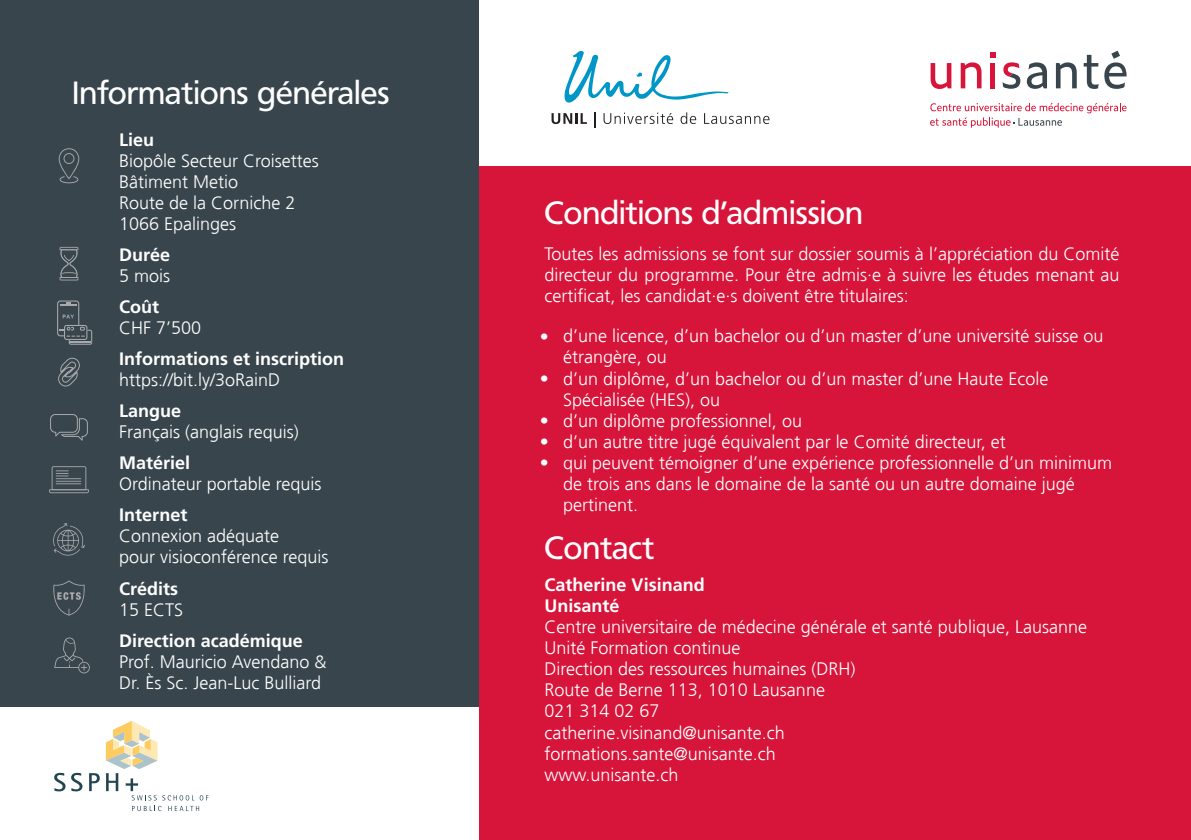
<style>
.page{position:relative;width:1191px;height:840px;background:#fff}
.page>*{position:absolute;margin:0;border:0;box-sizing:border-box;transform-origin:0 0}
.t1{font:32px "Frutiger BQ";color:#fff}
.t2{font:300 18px/21px "Frutiger";color:#fff}
.t3{font:700 18px/21px "Frutiger";color:#fff}
</style>
<div class="page">
<div style="left:0;top:0;width:1191px;height:839px;background:#38454d"></div>
<div style="left:0;top:706px;width:541px;height:133px;background:#fff"></div>
<div style="left:480px;top:0;width:711px;height:839px;background:#d71439"></div>
<svg style="left:54px;top:772px;width:28px;height:19px"></svg>
<svg style="left:89px;top:773px;width:11px;height:17px"></svg>
<svg style="left:106px;top:721px;width:102px;height:89px"></svg>
<div style="left:480px;top:0;width:711px;height:165px;background:#fff"></div>
<svg style="left:990px;top:52px;width:5px;height:6px"></svg>
<svg style="left:930px;top:63px;width:21px;height:26px"></svg>
<svg style="left:960px;top:62px;width:21px;height:26px"></svg>
<div style="left:990px;top:63px;width:5px;height:25px;background:#d71439"></div>
<svg style="left:1026px;top:62px;width:21px;height:27px"></svg>
<svg style="left:1056px;top:62px;width:20px;height:26px"></svg>
<svg style="left:1083px;top:55px;width:15px;height:34px"></svg>
<svg style="left:1104px;top:51px;width:22px;height:38px"></svg>
<svg style="left:930px;top:103px;width:196px;height:25px"></svg>
<svg style="left:1002px;top:62px;width:18px;height:27px"></svg>
<svg style="left:564px;top:51px;width:165px;height:52px"></svg>
<svg style="left:551px;top:113px;width:36px;height:11px"></svg>
<svg style="left:594px;top:112px;width:1px;height:16px"></svg>
<svg style="left:603px;top:113px;width:70px;height:11px"></svg>
<svg style="left:680px;top:112px;width:16px;height:12px"></svg>
<svg style="left:704px;top:113px;width:65px;height:11px"></svg>
<svg style="left:59px;top:148px;width:20px;height:35px"></svg>
<svg style="left:59px;top:247px;width:20px;height:33px"></svg>
<svg style="left:57px;top:300px;width:35px;height:44px"></svg>
<svg style="left:58px;top:357px;width:22px;height:30px"></svg>
<svg style="left:50px;top:414px;width:38px;height:26px"></svg>
<svg style="left:49px;top:466px;width:40px;height:27px"></svg>
<svg style="left:53px;top:523px;width:32px;height:32px"></svg>
<svg style="left:53px;top:580px;width:32px;height:35px"></svg>
<svg style="left:54px;top:637px;width:36px;height:36px"></svg>
<h1 class="t1" style="left:72px;top:74px;width:319px">Informations générales</h1>
<p class="t3" style="left:119px;top:129px;width:37px">Lieu</p>
<p class="t2" style="left:119px;top:150px;width:201px">Biopôle Secteur Croisettes<br>Bâtiment Metio<br>Route de la Corniche 2<br>1066 Epalinges</p>
<p class="t3" style="left:119px;top:244px;width:53px">Durée</p>
<p class="t2" style="left:119px;top:265px;width:53px">5 mois</p>
<p class="t3" style="left:119px;top:296px;width:41px">Coût</p>
<p class="t2" style="left:119px;top:317px;width:84px">CHF 7’500</p>
<p class="t3" style="left:119px;top:348px;width:227px">Informations et inscription</p>
<p class="t2" style="left:119px;top:369px;width:163px">https://bit.ly/3oRainD</p>
<p class="t3" style="left:119px;top:400px;width:64px">Langue</p>
<p class="t2" style="left:119px;top:421px;width:181px">Français (anglais requis)</p>
<p class="t3" style="left:119px;top:452px;width:73px">Matériel</p>
<p class="t2" style="left:119px;top:473px;width:204px">Ordinateur portable requis</p>
<p class="t3" style="left:119px;top:504px;width:70px">Internet</p>
<p class="t2" style="left:119px;top:525px;width:211px">Connexion adéquate<br>pour visioconférence requis</p>
<p class="t3" style="left:119px;top:577px;width:61px">Crédits</p>
<p class="t2" style="left:119px;top:598px;width:66px">15 ECTS</p>
<p class="t3" style="left:119px;top:629px;width:185px">Direction académique</p>
<p class="t2" style="left:119px;top:650px;width:209px">Prof. Mauricio Avendano &amp;<br>Dr. Ès Sc. Jean-Luc Bulliard</p>
<h1 class="t1" style="left:544px;top:194px;width:320px">Conditions d’admission</h1>
<p class="t2" style="left:544px;top:243px;width:576px;text-align:justify">Toutes les admissions se font sur dossier soumis à l’appréciation du Comité directeur du programme. Pour être admis·e à suivre les études menant au certificat, les candidat·e·s doivent être titulaires:</p>
<p class="t2" style="left:540px;top:326px;width:10px">•</p>
<p class="t2" style="left:540px;top:368px;width:10px">•</p>
<p class="t2" style="left:540px;top:410px;width:10px;text-align:justify">• • •</p>
<p class="t2" style="left:563px;top:326px;width:550px">d’une licence, d’un bachelor ou d’un master d’une université suisse ou étrangère, ou<br>d’un diplôme, d’un bachelor ou d’un master d’une Haute Ecole Spécialisée (HES), ou<br>d’un diplôme professionnel, ou<br>d’un autre titre jugé équivalent par le Comité directeur, et<br>qui peuvent témoigner d’une expérience professionnelle d’un minimum de trois ans dans le domaine de la santé ou un autre domaine jugé pertinent.</p>
<h1 class="t1" style="left:544px;top:528px;width:111px">Contact</h1>
<p class="t3" style="left:544px;top:574px;width:162px">Catherine Visinand<br>Unisanté</p>
<p class="t2" style="left:544px;top:616px;width:544px">Centre universitaire de médecine générale et santé publique, Lausanne Unité Formation continue<br>Direction des ressources humaines (DRH)<br>Route de Berne 113, 1010 Lausanne<br>021 314 02 67<br>catherine.visinand@unisante.ch<br>formations.sante@unisante.ch<br>www.unisante.ch</p>
</div>
